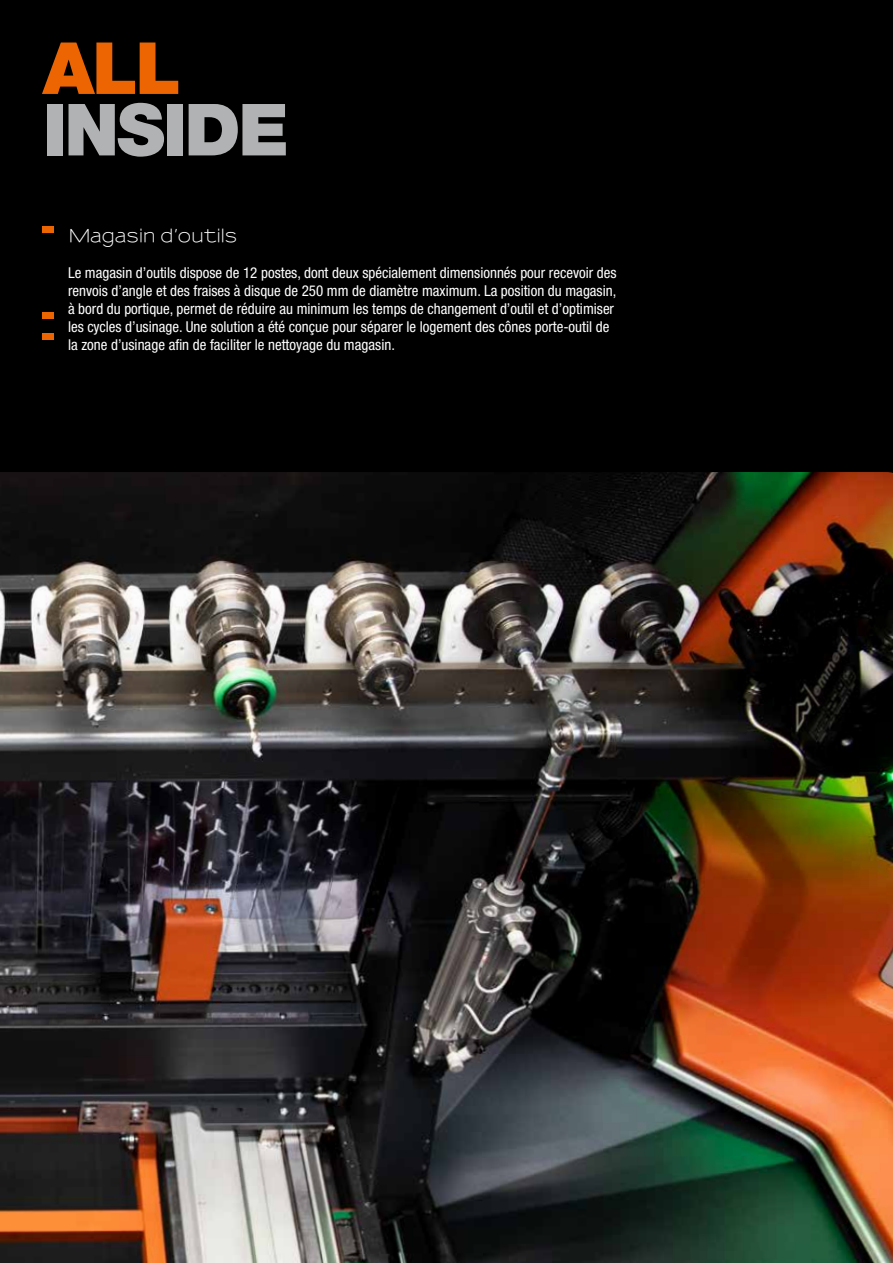
<style>
.page{position:relative;width:893px;height:1263px;background:#000}
.page>*{position:absolute;margin:0;border:0;box-sizing:border-box;transform-origin:0 0}
.t1{font:900 72px "Helvetica Neue LT Std";letter-spacing:-.03em;color:#b1b2b3}
.t2{font:900 72px "Helvetica Neue LT Std";color:#ec6502}
.t3{font:600 18px "Sansumi";color:#fff}
.t4{font:condensed 15px/18px "Helvetica Neue LT Std";color:#fff}
</style>
<div class="page">
<div style="left:43px;top:226px;width:11px;height:7px;background:#ec6502"></div>
<div style="left:43px;top:333px;width:11px;height:7px;background:#ec6502"></div>
<div style="left:43px;top:312px;width:11px;height:7px;background:#ec6502"></div>
<img style="left:0;top:472px;width:893px;height:791px">
<h1 class="t2" style="left:43px;top:25px;width:140px">ALL</h1>
<h1 class="t1" style="left:43px;top:87px;width:248px">INSIDE</h1>
<p class="t3" style="left:68px;top:226px;width:170px">Magasin d’outils</p>
<p class="t4" style="left:68px;top:264px;width:550px">Le magasin d’outils dispose de 12 postes, dont deux spécialement dimensionnés pour recevoir des renvois d’angle et des fraises à disque de 250 mm de diamètre maximum. La position du magasin, à bord du portique, permet de réduire au minimum les temps de changement d’outil et d’optimiser les cycles d’usinage. Une solution a été conçue pour séparer le logement des cônes porte-outil de la zone d’usinage afin de faciliter le nettoyage du magasin.</p>
</div>
